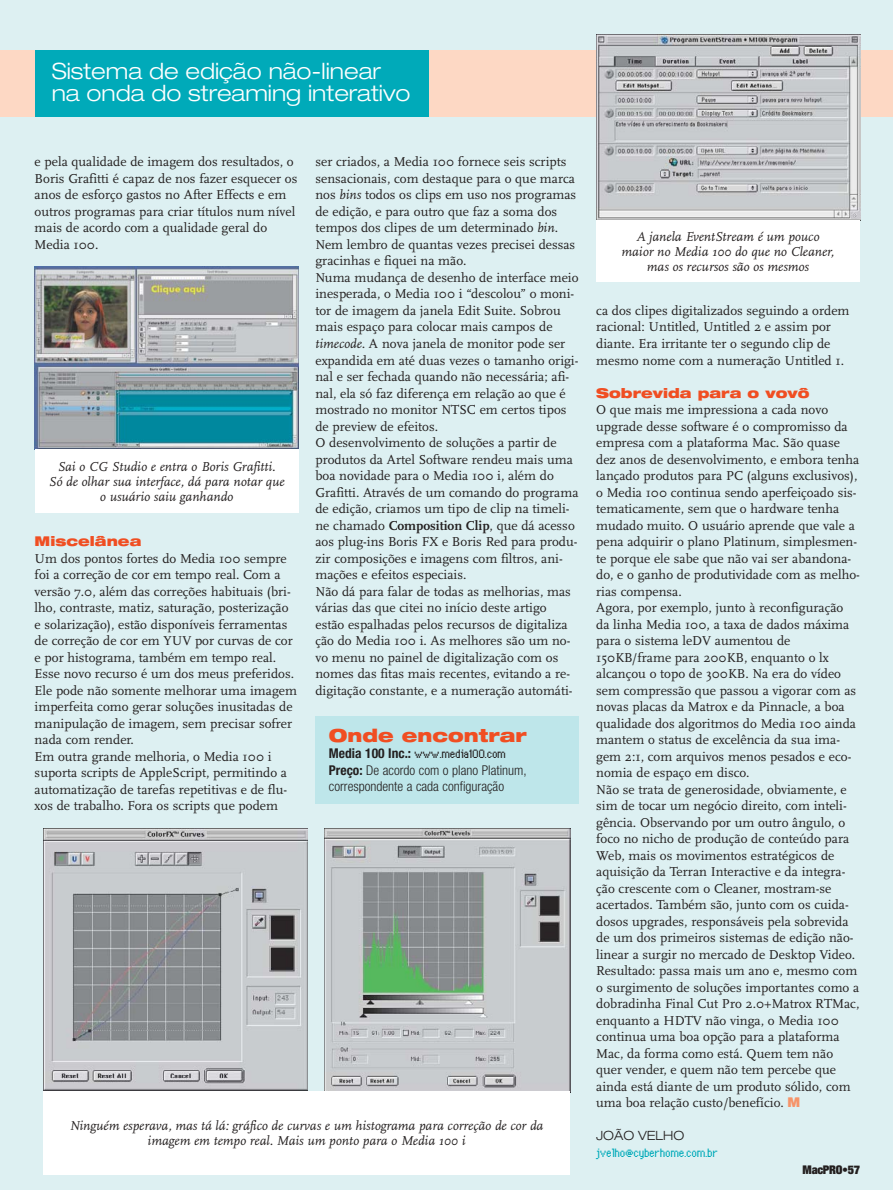
<style>
.page{position:relative;width:893px;height:1190px;background:#fff}
.page>*{position:absolute;margin:0;border:0;box-sizing:border-box;transform-origin:0 0}
.t1{font:300 expanded 22.5px/22.5px "Helvetica Neue";color:#fff}
.t2{font:900 expanded 18px "Helvetica Neue";color:#f04e22}
.t3{font:13.5px/16.5px "Scala";color:#231f1f}
.t4{font:italic 13.5px/15px "Scala";color:#231f1f;text-align:center}
.t5{font:300 condensed 13.5px/16.5px "Helvetica Neue";color:#231f1f}
.t6{font:13.5px "Genoveva";color:#231f1f}
.t7{font:900 expanded 13.5px "Helvetica Neue";color:#f04e22}
.t8{font:13.5px "Genoveva";color:#00aab9}
.t9{font:300 expanded 12.75px "Helvetica Neue";color:#231f1f}
.t10{font:900 expanded 12px "Helvetica Neue";letter-spacing:-.025em;color:#231f1f}
.s1{font-style:italic}
.s2{font-weight:700}
.s3{font-family:"Helvetica Neue";font-weight:700;font-stretch:condensed}
.s4{font-family:"Helvetica Neue";font-weight:900;color:#f6946a}
</style>
<div class="page">
<div style="left:0;top:0;width:892px;height:1190px;background:#ddf0f2"></div>
<div style="left:0;top:51px;width:892px;height:66px;background:#fdd8c4"></div>
<img style="left:44px;top:828px;width:263px;height:262px">
<img style="left:324px;top:829px;width:246px;height:263px">
<div style="left:35px;top:51px;width:393px;height:66px;background:#00aab9"></div>
<div style="left:44px;top:1091px;width:525px;height:83px;background:#fff"></div>
<img style="left:35px;top:266px;width:263px;height:184px">
<div style="left:35px;top:450px;width:263px;height:63px;background:#fff"></div>
<div style="left:315px;top:716px;width:264px;height:87px;background:#bee6ea"></div>
<img style="left:596px;top:34px;width:264px;height:187px">
<div style="left:596px;top:221px;width:263px;height:61px;background:#fff"></div>
<h1 class="t1" style="left:52px;top:62px;width:360px">Sistema de edição não-linear na onda do streaming interativo</h1>
<p class="t3" style="left:35px;top:155px;width:264px">e pela qualidade de imagem dos resultados, o Boris Grafitti é capaz de nos fazer esquecer os anos de esforço gastos no After Effects e em outros programas para criar títulos num nível mais de acordo com a qualidade geral do Media 100.</p>
<p class="t4" style="left:49px;top:460px;width:237px">Sai o CG Studio e entra o Boris Grafitti.<br>Só de olhar sua interface, dá para notar que o usuário saiu ganhando</p>
<p class="t7" style="left:35px;top:536px;width:108px">Miscelânea</p>
<p class="t3" style="left:35px;top:551px;width:264px">Um dos pontos fortes do Media 100 sempre foi a correção de cor em tempo real. Com a versão 7.0, além das correções habituais (bri&shy;lho, contraste, matiz, saturação, posterização e solarização), estão disponíveis ferramentas de correção de cor em YUV por curvas de cor e por histograma, também em tempo real.<br>Esse novo recurso é um dos meus preferidos.<br>Ele pode não somente melhorar uma imagem imperfeita como gerar soluções inusitadas de manipulação de imagem, sem precisar sofrer nada com render.<br>Em outra grande melhoria, o Media 100 i suporta scripts de AppleScript, permitindo a automatização de tarefas repetitivas e de flu&shy;xos de trabalho. Fora os scripts que podem</p>
<p class="t3" style="left:315px;top:155px;width:264px">ser criados, a Media 100 fornece seis scripts sensacionais, com destaque para o que marca nos <span class="s1">bins</span> todos os clips em uso nos programas de edição, e para outro que faz a soma dos tempos dos clipes de um determinado <span class="s1">bin</span>.<br>Nem lembro de quantas vezes precisei dessas gracinhas e fiquei na mão.<br>Numa mudança de desenho de interface meio inesperada, o Media 100 i “descolou” o moni&shy;tor de imagem da janela Edit Suite. Sobrou mais espaço para colocar mais campos de <span class="s1">timecode.</span> A nova janela de monitor pode ser expandida em até duas vezes o tamanho origi&shy;nal e ser fechada quando não necessária; afi&shy;nal, ela só faz diferença em relação ao que é mostrado no monitor NTSC em certos tipos de preview de efeitos.<br>O desenvolvimento de soluções a partir de produtos da Artel Software rendeu mais uma boa novidade para o Media 100 i, além do Grafitti. Através de um comando do programa de edição, criamos um tipo de clip na timeli&shy;ne chamado <span class="s2">Composition Clip</span>, que dá acesso aos plug-ins Boris FX e Boris Red para produ&shy;zir composições e imagens com filtros, ani&shy;mações e efeitos especiais.<br>Não dá para falar de todas as melhorias, mas várias das que citei no início deste artigo estão espalhadas pelos recursos de digitaliza ção do Media 100 i. As melhores são um no&shy;vo menu no painel de digitalização com os nomes das fitas mais recentes, evitando a re&shy;digitação constante, e a numeração automáti-</p>
<h2 class="t2" style="left:329px;top:728px;width:199px">Onde encontrar</h2>
<p class="t6" style="left:329px;top:745px;width:179px"><span class="s3">Media 100 Inc.:</span> www.media100.com</p>
<p class="t5" style="left:329px;top:762px;width:199px"><span class="s2">Preço:</span> De acordo com o plano Platinum, correspondente a cada configuração</p>
<p class="t4" style="left:70px;top:1119px;width:475px">Ninguém esperava, mas tá lá: gráfico de curvas e um histograma para correção de cor da imagem em tempo real. Mais um ponto para o Media 100 i</p>
<p class="t4" style="left:621px;top:230px;width:214px">A janela EventStream é um pouco maior no Media 100 do que no Cleaner, mas os recursos são os mesmos</p>
<p class="t3" style="left:596px;top:303px;width:255px">ca dos clipes digitalizados seguindo a ordem racional: Untitled, Untitled 2 e assim por diante. Era irritante ter o segundo clip de mesmo nome com a numeração Untitled 1.</p>
<p class="t7" style="left:596px;top:387px;width:215px">Sobrevida para o vovô</p>
<p class="t3" style="left:596px;top:402px;width:265px">O que mais me impressiona a cada novo upgrade desse software é o compromisso da empresa com a plataforma Mac. São quase dez anos de desenvolvimento, e embora tenha lançado produtos para PC (alguns exclusivos), o Media 100 continua sendo aperfeiçoado sis&shy;tematicamente, sem que o hardware tenha mudado muito. O usuário aprende que vale a pena adquirir o plano Platinum, simplesmen&shy;te porque ele sabe que não vai ser abandona&shy;do, e o ganho de produtividade com as melho&shy;rias compensa.<br>Agora, por exemplo, junto à reconfiguração da linha Media 100, a taxa de dados máxima para o sistema leDV aumentou de 150KB/frame para 200KB, enquanto o lx alcançou o topo de 300KB. Na era do vídeo sem compressão que passou a vigorar com as novas placas da Matrox e da Pinnacle, a boa qualidade dos algoritmos do Media 100 ainda mantem o status de excelência da sua ima&shy;gem 2:1, com arquivos menos pesados e eco&shy;nomia de espaço em disco.<br>Não se trata de generosidade, obviamente, e sim de tocar um negócio direito, com inteli&shy;gência. Observando por um outro ângulo, o foco no nicho de produção de conteúdo para Web, mais os movimentos estratégicos de aquisição da Terran Interactive e da integra&shy;ção crescente com o Cleaner, mostram-se acertados. Também são, junto com os cuida&shy;dosos upgrades, responsáveis pela sobrevida de um dos primeiros sistemas de edição não&shy;linear a surgir no mercado de Desktop Video.<br>Resultado: passa mais um ano e, mesmo com o surgimento de soluções importantes como a dobradinha Final Cut Pro 2.0+Matrox RTMac, enquanto a HDTV não vinga, o Media 100 continua uma boa opção para a plataforma Mac, da forma como está. Quem tem não quer vender, e quem não tem percebe que ainda está diante de um produto sólido, com uma boa relação custo/benefício. <span class="s4">M</span></p>
<p class="t9" style="left:596px;top:1131px;width:89px">JOÃO VELHO</p>
<p class="t8" style="left:596px;top:1144px;width:124px">jvelho@cyberhome.com.br</p>
<p class="t10" style="left:802px;top:1165px;width:59px">MacPRO•57</p>
</div>
